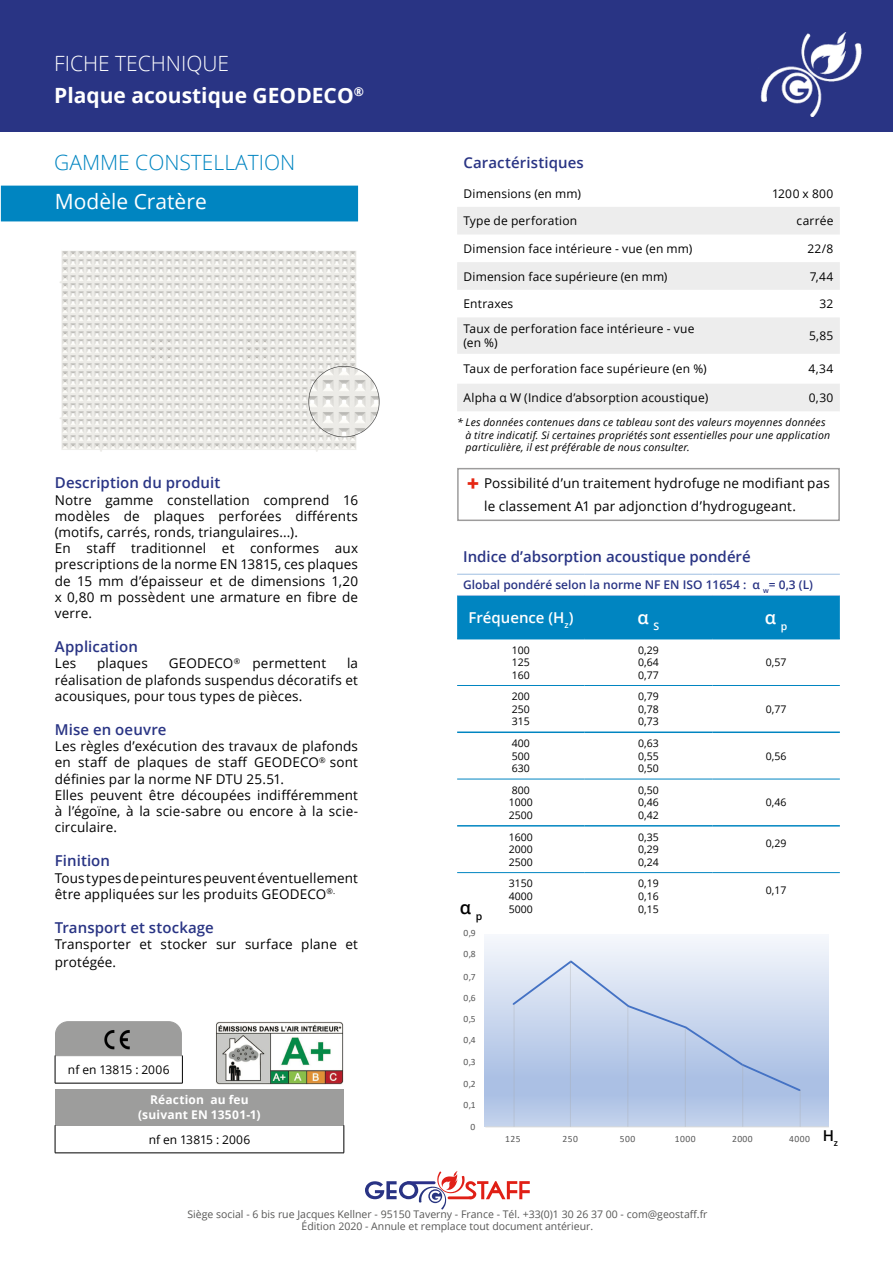
<style>
.page{position:relative;width:893px;height:1263px;background:#fff}
.page>*{position:absolute;margin:0;border:0;box-sizing:border-box;transform-origin:0 0}
.t1{font:700 21px "Open Sans";color:#fff}
.t2{font:300 21px "Open Sans";color:#0085c1}
.t3{font:300 21px "Open Sans";color:#fff}
.t4{font:21px "Open Sans";color:#fff}
.t5{font:600 18px "Open Sans";color:#fff}
.t6{font:600 18px "Open Sans";color:#000}
.t7{font:600 15px "Open Sans";letter-spacing:.005em;color:#293484}
.t8{font:600 15px "Open Sans";color:#fff}
.t9{font:600 15px "Open Sans";color:#000}
.t10{font:13.5px/16.2px "Open Sans";letter-spacing:.01em;color:#000}
.t11{font:12px/14.4px "Open Sans";letter-spacing:.015em;color:#000}
.t12{font:600 12px "Open Sans";color:#293484}
.t13{font:700 12px/14.4px "Open Sans";letter-spacing:.015em;color:#fff;text-align:center}
.t14{font:italic 10.5px/12.6px "Open Sans";letter-spacing:.02em;color:#000}
.t15{font:10.5px/12.6px "Open Sans";color:#000;text-align:justify}
.t16{font:10.5px/12.6px "Open Sans";color:#575756;text-align:center}
.t17{font:9.6px "Calibri";letter-spacing:.05em;color:#595959}
.s1{font-weight:800;font-size:21px;color:#e52713}
</style>
<div class="page">
<div style="left:0;top:0;width:893px;height:131px;background:#293484"></div>
<img style="left:760px;top:32px;width:102px;height:84px">
<img style="left:59px;top:251px;width:321px;height:201px">
<svg style="left:365px;top:1171px;width:165px;height:38px"></svg>
<hr style="left:448px;top:1196px;width:24px;height:3px;background:#e01f15">
<img style="left:216px;top:1021px;width:128px;height:63px">
<svg style="left:55px;top:1021px;width:128px;height:62px"></svg>
<hr style="left:55px;top:1083px;width:128px;height:1px;background:#000">
<img style="left:102px;top:1027px;width:34px;height:26px">
<div style="left:55px;top:1089px;width:289px;height:36px;background:#9d9d9c"></div>
<svg style="left:55px;top:1125px;width:1px;height:27px"></svg>
<svg style="left:344px;top:1125px;width:1px;height:28px"></svg>
<hr style="left:55px;top:1152px;width:289px;height:1px;background:#000">
<div style="left:2px;top:186px;width:355px;height:35px;background:#0085c1"></div>
<svg style="left:457px;top:207px;width:383px;height:204px;fill:#ededed"></svg>
<div style="left:457px;top:468px;width:383px;height:53px;border:2px solid #9d9c9c"></div>
<div style="left:457px;top:596px;width:383px;height:42px;background:#0085c1"></div>
<hr style="left:457px;top:574px;width:128px;height:1px;background:#9ebee1">
<hr style="left:585px;top:574px;width:127px;height:1px;background:#9ebee1">
<hr style="left:712px;top:574px;width:128px;height:1px;background:#9ebee1">
<hr style="left:457px;top:595px;width:128px;height:1px;background:#9ebee1">
<hr style="left:585px;top:595px;width:127px;height:1px;background:#9ebee1">
<hr style="left:712px;top:595px;width:128px;height:1px;background:#9ebee1">
<hr style="left:457px;top:638px;width:128px;height:1px;background:#0085c1">
<hr style="left:585px;top:638px;width:127px;height:1px;background:#0085c1">
<hr style="left:712px;top:638px;width:128px;height:1px;background:#0085c1">
<hr style="left:457px;top:731px;width:128px;height:2px;background:#0085c1">
<hr style="left:585px;top:731px;width:127px;height:2px;background:#0085c1">
<hr style="left:712px;top:731px;width:128px;height:2px;background:#0085c1">
<hr style="left:457px;top:825px;width:128px;height:1px;background:#0085c1">
<hr style="left:585px;top:825px;width:127px;height:1px;background:#0085c1">
<hr style="left:712px;top:825px;width:128px;height:1px;background:#0085c1">
<hr style="left:457px;top:685px;width:128px;height:1px;background:#0085c1">
<hr style="left:585px;top:685px;width:127px;height:1px;background:#0085c1">
<hr style="left:712px;top:685px;width:128px;height:1px;background:#0085c1">
<hr style="left:457px;top:779px;width:128px;height:1px;background:#0085c1">
<hr style="left:585px;top:779px;width:127px;height:1px;background:#0085c1">
<hr style="left:712px;top:779px;width:128px;height:1px;background:#0085c1">
<hr style="left:457px;top:872px;width:128px;height:1px;background:#0085c1">
<hr style="left:585px;top:872px;width:127px;height:1px;background:#0085c1">
<hr style="left:712px;top:872px;width:128px;height:1px;background:#0085c1">
<svg style="left:484px;top:937px;width:345px;height:191px;background:#c7d5ec"></svg>
<h1 class="t3" style="left:54px;top:49px;width:176px">FICHE TECHNIQUE</h1>
<h1 class="t1" style="left:54px;top:81px;width:311px">Plaque acoustique GEODECO<sup>®</sup></h1>
<h1 class="t2" style="left:54px;top:148px;width:242px">GAMME CONSTELLATION</h1>
<h1 class="t4" style="left:55px;top:186px;width:153px">Modèle Cratère</h1>
<p class="t7" style="left:55px;top:473px;width:167px">Description du produit</p>
<p class="t10" style="left:55px;top:491px;width:305px">Notre gamme constellation comprend 16 modèles de plaques perforées différents (motifs, carrés, ronds, triangulaires...).<br>En staff traditionnel et conformes aux prescriptions de la norme EN 13815, ces plaques de 15 mm d’épaisseur et de dimensions 1,20 x 0,80 m possèdent une armature en fibre de verre.</p>
<p class="t7" style="left:55px;top:636px;width:85px">Application</p>
<p class="t10" style="left:55px;top:655px;width:23px">Les</p>
<p class="t10" style="left:97px;top:655px;width:52px">plaques</p>
<p class="t10" style="left:169px;top:655px;width:159px">GEODECO<sup>®</sup> permettent</p>
<p class="t10" style="left:55px;top:655px;width:305px;text-align:justify;text-indent:292px">la réalisation de plafonds suspendus décoratifs et acousiques, pour tous types de pièces.</p>
<p class="t7" style="left:55px;top:719px;width:113px">Mise en oeuvre</p>
<p class="t10" style="left:55px;top:738px;width:305px">Les règles d’exécution des travaux de plafonds en staff de plaques de staff GEODECO<sup>®</sup> sont définies par la norme NF DTU 25.51.<br>Elles peuvent être découpées indifféremment à l’égoïne, à la scie-sabre ou encore à la scie&shy;circulaire.</p>
<p class="t7" style="left:55px;top:851px;width:57px">Finition</p>
<p class="t10" style="left:55px;top:869px;width:305px">Tous types de peintures peuvent éventuellement être appliquées sur les produits GEODECO<sup>®.</sup></p>
<p class="t7" style="left:55px;top:917px;width:160px">Transport et stockage</p>
<p class="t10" style="left:55px;top:935px;width:305px;line-height:18px">Transporter et stocker sur surface plane et protégée.</p>
<p class="t11" style="left:68px;top:1062px;width:103px">nf en 13815 : 2006</p>
<p class="t13" style="left:138px;top:1092px;width:124px">Réaction au feu (suivant EN 13501-1)</p>
<p class="t11" style="left:149px;top:1132px;width:103px">nf en 13815 : 2006</p>
<p class="t7" style="left:463px;top:152px;width:122px">Caractéristiques</p>
<p class="t11" style="left:463px;top:186px;width:119px">Dimensions (en mm)</p>
<p class="t11" style="left:772px;top:186px;width:63px">1200 x 800</p>
<p class="t11" style="left:463px;top:213px;width:115px">Type de perforation</p>
<p class="t11" style="left:797px;top:213px;width:38px">carrée</p>
<p class="t11" style="left:463px;top:241px;width:230px">Dimension face intérieure - vue (en mm)</p>
<p class="t11" style="left:807px;top:241px;width:28px">22/8</p>
<p class="t11" style="left:463px;top:269px;width:205px">Dimension face supérieure (en mm)</p>
<p class="t11" style="left:810px;top:269px;width:25px">7,44</p>
<p class="t11" style="left:463px;top:296px;width:51px">Entraxes</p>
<p class="t11" style="left:820px;top:296px;width:15px">32</p>
<p class="t11" style="left:463px;top:321px;width:232px">Taux de perforation face intérieure - vue (en %)</p>
<p class="t11" style="left:809px;top:328px;width:26px">5,85</p>
<p class="t11" style="left:463px;top:361px;width:245px">Taux de perforation face supérieure (en %)</p>
<p class="t11" style="left:808px;top:361px;width:26px">4,34</p>
<p class="t11" style="left:463px;top:390px;width:246px">Alpha α W (Indice d’absorption acoustique)</p>
<p class="t11" style="left:809px;top:390px;width:26px">0,30</p>
<p class="t14" style="left:466px;top:416px;width:366px;text-indent:-9px">* Les données contenues dans ce tableau sont des valeurs moyennes données à titre indicatif. Si certaines propriétés sont essentielles pour une application particulière, il est préférable de nous consulter.</p>
<p class="t10" style="left:484px;top:472px;width:347px;line-height:22.5px;text-indent:-17px"><span class="s1">+</span> Possibilité d’un traitement hydrofuge ne modifiant pas le classement A1 par adjonction d’hydrogugeant.</p>
<p class="t7" style="left:463px;top:546px;width:289px">Indice d’absorption acoustique pondéré</p>
<p class="t12" style="left:463px;top:577px;width:351px">Global pondéré selon la norme NF EN ISO 11654 : α <sub>w</sub>= 0,3 (L)</p>
<p class="t8" style="left:468px;top:607px;width:107px">Fréquence (H<sub>z</sub>)</p>
<h2 class="t5" style="left:638px;top:605px;width:23px">α <sub>S</sub></h2>
<h2 class="t5" style="left:765px;top:605px;width:24px">α <sub>p</sub></h2>
<p class="t15" style="left:512px;top:643px;width:20px">100<br>125<br>160</p>
<p class="t15" style="left:638px;top:643px;width:22px">0,29<br>0,64<br>0,77</p>
<p class="t15" style="left:766px;top:656px;width:22px">0,57</p>
<h2 class="t6" style="left:460px;top:895px;width:24px">α <sub>p</sub></h2>
<p class="t17" style="left:463px;top:926px;width:14px">0,9</p>
<p class="t17" style="left:463px;top:947px;width:14px">0,8</p>
<p class="t17" style="left:463px;top:970px;width:14px">0,7</p>
<p class="t17" style="left:463px;top:991px;width:14px">0,6</p>
<p class="t17" style="left:463px;top:1012px;width:14px">0,5</p>
<p class="t17" style="left:463px;top:1033px;width:14px">0,4</p>
<p class="t17" style="left:463px;top:1055px;width:14px">0,3</p>
<p class="t17" style="left:463px;top:1077px;width:14px">0,2</p>
<p class="t17" style="left:463px;top:1098px;width:14px">0,1</p>
<p class="t17" style="left:470px;top:1120px;width:6px">0</p>
<p class="t15" style="left:512px;top:690px;width:20px">200<br>250<br>315</p>
<p class="t15" style="left:638px;top:690px;width:22px">0,79<br>0,78<br>0,73</p>
<p class="t15" style="left:512px;top:737px;width:20px">400<br>500<br>630</p>
<p class="t15" style="left:638px;top:737px;width:22px">0,63<br>0,55<br>0,50</p>
<p class="t15" style="left:509px;top:783px;width:26px;text-align:left">800<br>1000<br>2500</p>
<p class="t15" style="left:638px;top:783px;width:22px">0,50<br>0,46<br>0,42</p>
<p class="t15" style="left:766px;top:702px;width:22px">0,77</p>
<p class="t15" style="left:766px;top:749px;width:22px">0,56</p>
<p class="t15" style="left:766px;top:796px;width:22px">0,46</p>
<p class="t15" style="left:509px;top:830px;width:26px">1600<br>2000<br>2500</p>
<p class="t15" style="left:638px;top:830px;width:22px">0,35<br>0,29<br>0,24</p>
<p class="t15" style="left:766px;top:836px;width:22px">0,29</p>
<p class="t15" style="left:509px;top:877px;width:26px">3150<br>4000<br>5000</p>
<p class="t15" style="left:638px;top:877px;width:22px">0,19<br>0,16<br>0,15</p>
<p class="t15" style="left:766px;top:883px;width:22px">0,17</p>
<p class="t17" style="left:505px;top:1132px;width:17px">125</p>
<p class="t17" style="left:562px;top:1132px;width:17px">250</p>
<p class="t17" style="left:620px;top:1132px;width:17px">500</p>
<p class="t17" style="left:675px;top:1132px;width:22px">1000</p>
<p class="t17" style="left:732px;top:1132px;width:22px">2000</p>
<p class="t17" style="left:789px;top:1132px;width:22px">4000</p>
<p class="t9" style="left:823px;top:1125px;width:17px">H<sub>z</sub></p>
<p class="t16" style="left:187px;top:1207px;width:522px">Siège social - 6 bis rue Jacques Kellner - 95150 Taverny - France - Tél. +33(0)1 30 26 37 00 - com@geostaff.fr<br>Édition 2020 - Annule et remplace tout document antérieur.</p>
</div>
